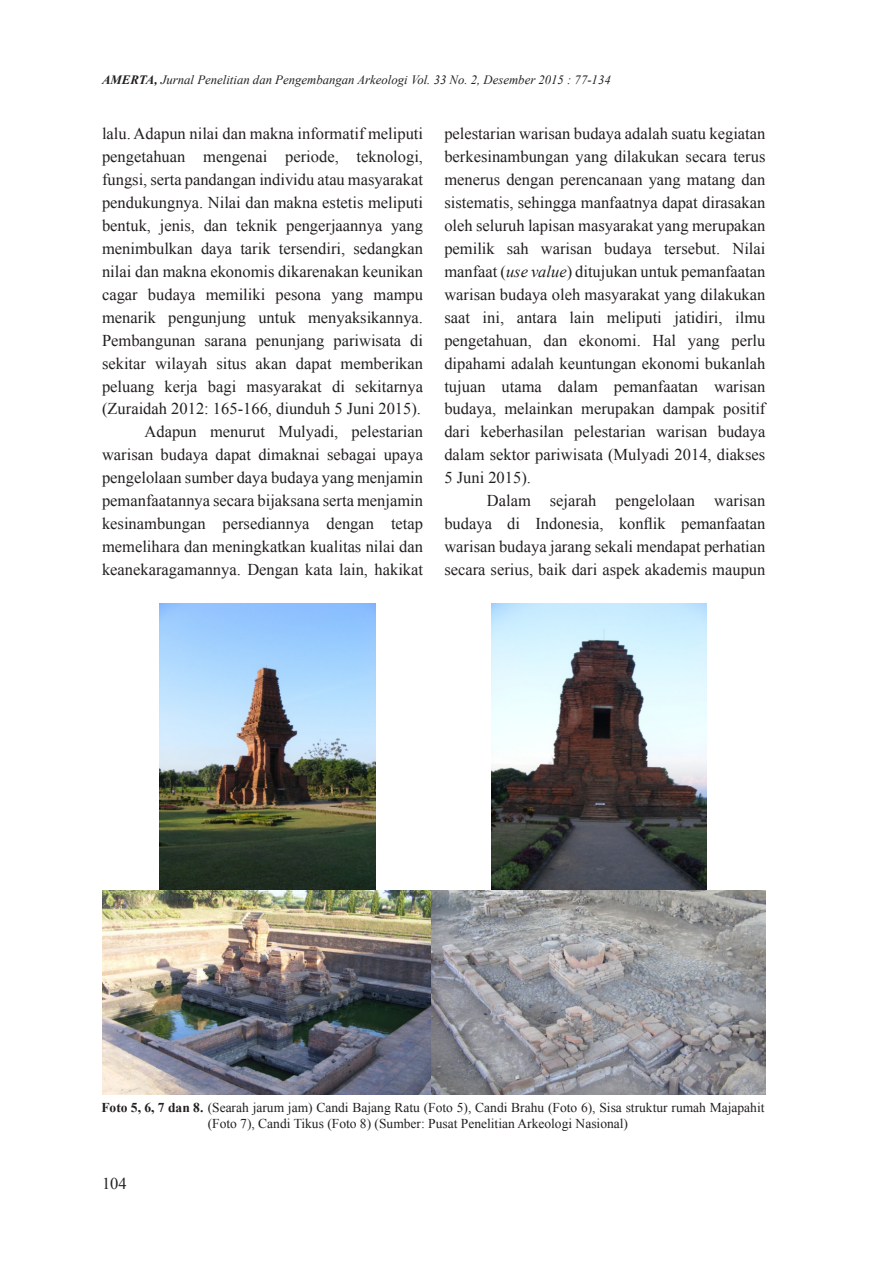
<style>
.page{position:relative;width:893px;height:1263px;background:#fff}
.page>*{position:absolute;margin:0;border:0;box-sizing:border-box;transform-origin:0 0}
.t1{font:16.5px/23px "Times New Roman";color:#231f20;text-align:justify}
.t2{font:13.5px/16.2px "Times New Roman";color:#231f20}
.t3{font:italic 12.75px "Times New Roman";color:#231f20}
.s1{font-weight:700}
.s2{font-style:italic}
.s3{color:#fff}
</style>
<div class="page">
<img style="left:160px;top:604px;width:215px;height:286px">
<img style="left:102px;top:890px;width:663px;height:204px">
<img style="left:491px;top:604px;width:215px;height:286px">
<p class="t3" style="left:102px;top:71px;width:510px"><span class="s1">AMERTA,</span> Jurnal Penelitian dan Pengembangan Arkeologi Vol. 33 No. 2, Desember 2015 : 77-134</p>
<p class="t1" style="left:102px;top:122px;width:323px">lalu. Adapun nilai dan makna informatif meliputi pengetahuan mengenai periode, teknologi, fungsi, serta pandangan individu atau masyarakat pendukungnya. Nilai dan makna estetis meliputi bentuk, jenis, dan teknik pengerjaannya yang menimbulkan daya tarik tersendiri, sedangkan nilai dan makna ekonomis dikarenakan keunikan cagar budaya memiliki pesona yang mampu menarik pengunjung untuk menyaksikannya.<br>Pembangunan sarana penunjang pariwisata di sekitar wilayah situs akan dapat memberikan peluang kerja bagi masyarakat di sekitarnya (Zuraidah 2012: 165-166, diunduh 5 Juni 2015).</p>
<p class="t1" style="left:102px;top:420px;width:323px;text-indent:43px">Adapun menurut Mulyadi, pelestarian warisan budaya dapat dimaknai sebagai upaya pengelolaan sumber daya budaya yang menjamin pemanfaatannya secara bijaksana serta menjamin kesinambungan persediannya dengan tetap memelihara dan meningkatkan kualitas nilai dan keanekaragamannya. Dengan kata lain, hakikat</p>
<p class="t1" style="left:444px;top:122px;width:323px">pelestarian warisan budaya adalah suatu kegiatan berkesinambungan yang dilakukan secara terus menerus dengan perencanaan yang matang dan sistematis, sehingga manfaatnya dapat dirasakan oleh seluruh lapisan masyarakat yang merupakan pemilik sah warisan budaya tersebut. Nilai manfaat (<span class="s2">use value</span>) ditujukan untuk pemanfaatan warisan budaya oleh masyarakat yang dilakukan saat ini, antara lain meliputi jatidiri, ilmu pengetahuan, dan ekonomi. Hal yang perlu dipahami adalah keuntungan ekonomi bukanlah tujuan utama dalam pemanfaatan warisan budaya, melainkan merupakan dampak positif dari keberhasilan pelestarian warisan budaya dalam sektor pariwisata (Mulyadi 2014, diakses 5 Juni 2015).</p>
<p class="t1" style="left:444px;top:489px;width:323px;text-indent:43px">Dalam sejarah pengelolaan warisan budaya di Indonesia, konflik pemanfaatan warisan budaya jarang sekali mendapat perhatian secara serius, baik dari aspek akademis maupun</p>
<p class="t2" style="left:208px;top:1099px;width:558px;text-indent:-106px"><span class="s1">Foto 5, 6, 7 dan 8.</span> (Searah jarum jam) Candi Bajang Ratu (Foto 5), Candi Brahu (Foto<span class="s3">i</span>6), Sisa struktur rumah Majapahit (Foto 7), Candi Tikus (Foto 8) (Sumber: Pusat Penelitian Arkeologi Nasional)</p>
<p class="t1" style="left:102px;top:1172px;width:26px">104</p>
</div>
